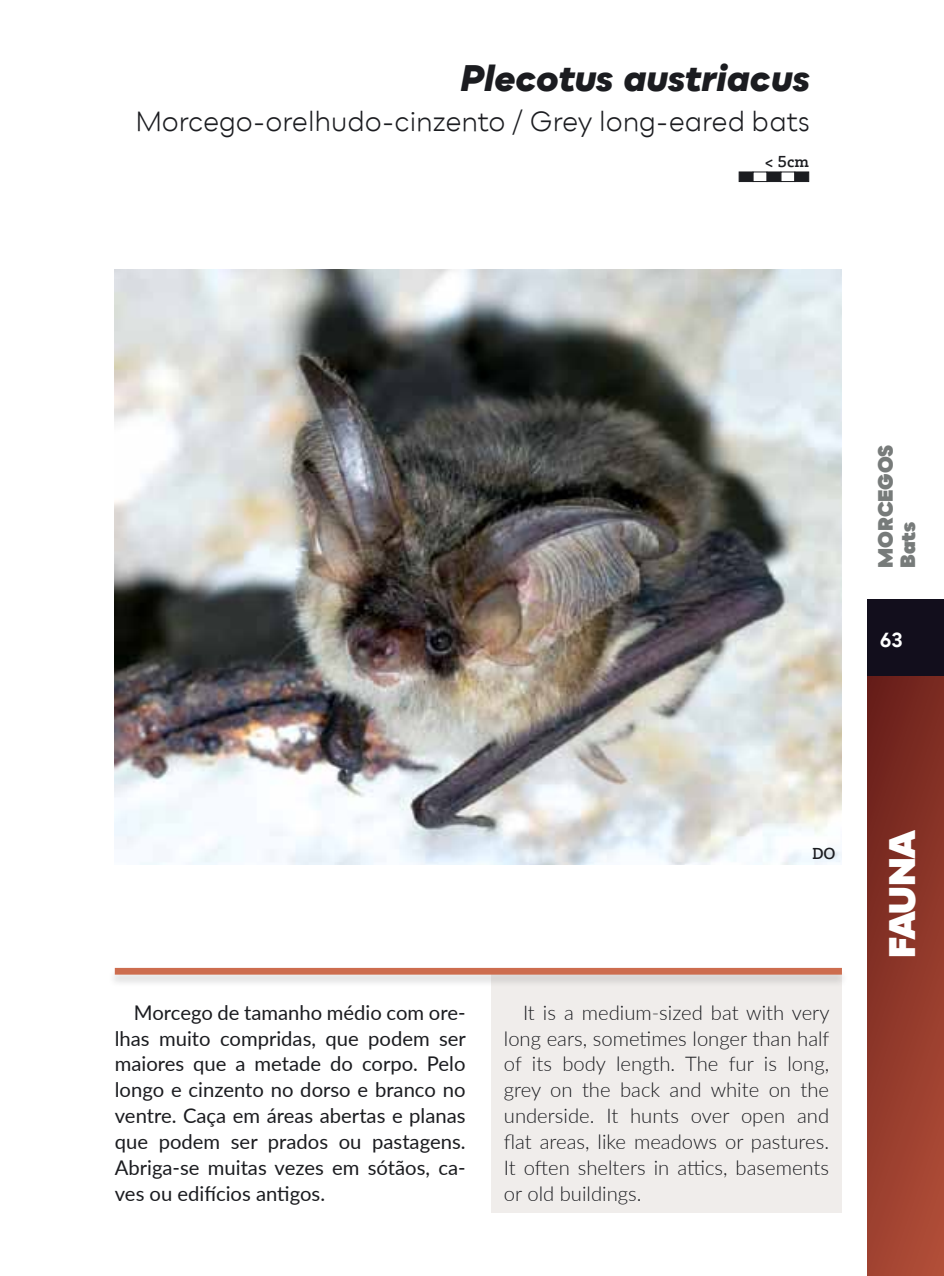
<style>
.page{position:relative;width:944px;height:1276px;background:#fff}
.page>*{position:absolute;margin:0;border:0;box-sizing:border-box;transform-origin:0 0}
.t1{font:italic 800 36px "Bozon";letter-spacing:-.015em;color:#1b1c20}
.t2{font:900 36px "Bozon";letter-spacing:-.055em;color:#fff}
.t3{font:27px "Bozon";letter-spacing:-.005em;color:#1b1c20}
.t4{font:20.25px/25.9px "Lato";color:#1b1c20;text-align:justify}
.t5{font:300 20.25px/25.9px "Lato";color:#1b1c20;text-align:justify}
.t6{font:900 20.25px/22.5px "Bozon";letter-spacing:-.01em;color:#777b7a}
.t7{font:700 20.25px "Bozon";color:#fff}
.t8{font:600 15.75px "Multiple Slab Alt II";color:#1b1c20}
</style>
<div class="page">
<div style="left:491px;top:968px;width:351px;height:244px;background:#f0edeb"></div>
<div style="left:867px;top:676px;width:77px;height:600px;background:linear-gradient(to bottom,#70241d,#ab4a35)"></div>
<div style="left:867px;top:600px;width:77px;height:76px;background:#120e1c"></div>
<div style="left:108px;top:967px;width:741px;height:20px;background:#1b1c20;opacity:.15"></div>
<div style="left:115px;top:968px;width:727px;height:6px;background:#cd6d4f"></div>
<img style="left:115px;top:269px;width:727px;height:595px">
<div style="left:739px;top:172px;width:14px;height:10px;background:#1b1c20"></div>
<div style="left:767px;top:172px;width:14px;height:10px;background:#1b1c20"></div>
<div style="left:753px;top:172px;width:14px;height:10px;background:#fff;border:1px solid #1b1c20"></div>
<div style="left:781px;top:172px;width:14px;height:10px;background:#fff;border:1px solid #1b1c20"></div>
<div style="left:795px;top:172px;width:14px;height:10px;background:#1b1c20"></div>
<p class="t1" style="left:460px;top:52px;width:351px">Plecotus austriacus</p>
<p class="t3" style="left:135px;top:104px;width:676px">Morcego-orelhudo-cinzento / Grey long-eared bats</p>
<p class="t8" style="left:764px;top:152px;width:46px">&lt; 5cm</p>
<p class="t6" style="left:875px;top:568px;width:124px;rotate:-90deg">MORCEGOS<br>Bats</p>
<p class="t7" style="left:880px;top:626px;width:25px">63</p>
<p class="t8" style="left:812px;top:844px;width:25px">DO</p>
<p class="t4" style="left:115px;top:998px;width:353px;text-indent:19px">Morcego de tamanho médio com ore&shy;lhas muito compridas, que podem ser maiores que a metade do corpo. Pelo longo e cinzento no dorso e branco no ventre. Caça em áreas abertas e planas que podem ser prados ou pastagens.<br>Abriga-se muitas vezes em sótãos, ca&shy;ves ou edifícios antigos.</p>
<p class="t5" style="left:504px;top:998px;width:327px;text-indent:19px">It is a medium-sized bat with very long ears, sometimes longer than half of its body length. The fur is long, grey on the back and white on the underside. It hunts over open and flat areas, like meadows or pastures.<br>It often shelters in attics, basements or old buildings.</p>
<p class="t2" style="left:878px;top:957px;width:130px;rotate:-90deg">FAUNA</p>
</div>
